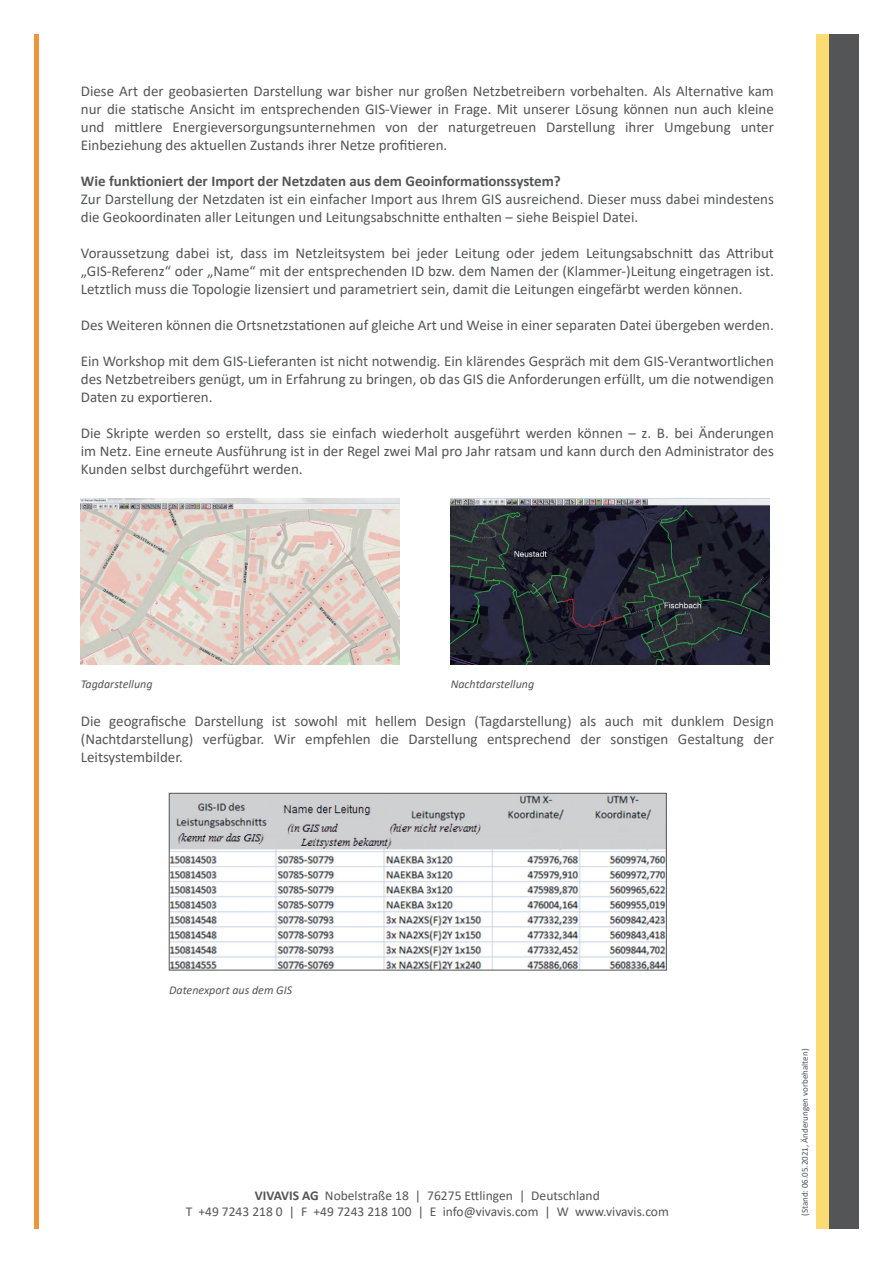
<style>
.page{position:relative;width:893px;height:1263px;background:#fff}
.page>*{position:absolute;margin:0;border:0;box-sizing:border-box;transform-origin:0 0}
.t1{font:15px/18px "Calibri";color:#535557;text-align:justify}
.t2{font:700 15px "Calibri";color:#535557}
.t3{font:13.5px/16.2px "Calibri";color:#535557;text-align:center}
.t4{font:italic 12px "Calibri";color:#535557}
.t5{font:9px "Calibri";color:#535557}
.s1{font-weight:700}
</style>
<div class="page">
<hr style="left:34px;top:34px;width:4px;height:1195px;background:#f0943a">
<div style="left:816px;top:34px;width:13px;height:1195px;background:#fadc72"></div>
<div style="left:829px;top:34px;width:30px;height:1195px;background:#535557"></div>
<img style="left:81px;top:499px;width:319px;height:166px">
<img style="left:451px;top:499px;width:319px;height:166px">
<img style="left:171px;top:795px;width:493px;height:173px">
<div style="left:169px;top:793px;width:497px;height:177px;border:1px solid #535557"></div>
<p class="t1" style="left:81px;top:82px;width:695px">Diese Art der geobasierten Darstellung war bisher nur großen Netzbetreibern vorbehalten. Als Alternative kam nur die statische Ansicht im entsprechenden GIS-Viewer in Frage. Mit unserer Lösung können nun auch kleine und mittlere Energieversorgungsunternehmen von der naturgetreuen Darstellung ihrer Umgebung unter Einbeziehung des aktuellen Zustands ihrer Netze profitieren.</p>
<p class="t2" style="left:81px;top:171px;width:482px">Wie funktioniert der Import der Netzdaten aus dem Geoinformationssystem?</p>
<p class="t1" style="left:81px;top:190px;width:695px">Zur Darstellung der Netzdaten ist ein einfacher Import aus Ihrem GIS ausreichend. Dieser muss dabei mindestens die Geokoordinaten aller Leitungen und Leitungsabschnitte enthalten – siehe Beispiel Datei.</p>
<p class="t1" style="left:81px;top:244px;width:695px">Voraussetzung dabei ist, dass im Netzleitsystem bei jeder Leitung oder jedem Leitungsabschnitt das Attribut „GIS-Referenz“ oder „Name“ mit der entsprechenden ID bzw. dem Namen der (Klammer-)Leitung eingetragen ist.<br>Letztlich muss die Topologie lizensiert und parametriert sein, damit die Leitungen eingefärbt werden können.</p>
<p class="t1" style="left:81px;top:316px;width:695px">Des Weiteren können die Ortsnetzstationen auf gleiche Art und Weise in einer separaten Datei übergeben werden.</p>
<p class="t1" style="left:81px;top:352px;width:695px">Ein Workshop mit dem GIS-Lieferanten ist nicht notwendig. Ein klärendes Gespräch mit dem GIS-Verantwortlichen des Netzbetreibers genügt, um in Erfahrung zu bringen, ob das GIS die Anforderungen erfüllt, um die notwendigen Daten zu exportieren.</p>
<p class="t1" style="left:81px;top:424px;width:695px">Die Skripte werden so erstellt, dass sie einfach wiederholt ausgeführt werden können – z. B. bei Änderungen im Netz. Eine erneute Ausführung ist in der Regel zwei Mal pro Jahr ratsam und kann durch den Administrator des Kunden selbst durchgeführt werden.</p>
<p class="t4" style="left:81px;top:676px;width:73px">Tagdarstellung</p>
<p class="t4" style="left:451px;top:676px;width:85px">Nachtdarstellung</p>
<p class="t1" style="left:81px;top:712px;width:695px">Die geografische Darstellung ist sowohl mit hellem Design (Tagdarstellung) als auch mit dunklem Design (Nachtdarstellung) verfügbar. Wir empfehlen die Darstellung entsprechend der sonstigen Gestaltung der Leitsystembilder.</p>
<p class="t4" style="left:169px;top:981px;width:125px">Datenexport aus dem GIS</p>
<p class="t3" style="left:186px;top:1187px;width:485px"><span class="s1">VIVAVIS AG</span> Nobelstraße 18 | 76275 Ettlingen | Deutschland<br>T +49 7243 218 0 | F +49 7243 218 100 | E info@vivavis.com | W www.vivavis.com</p>
<p class="t5" style="left:799px;top:1216px;width:169px;rotate:-90deg">(Stand: 06.05.2021, Änderungen vorbehalten)</p>
</div>
